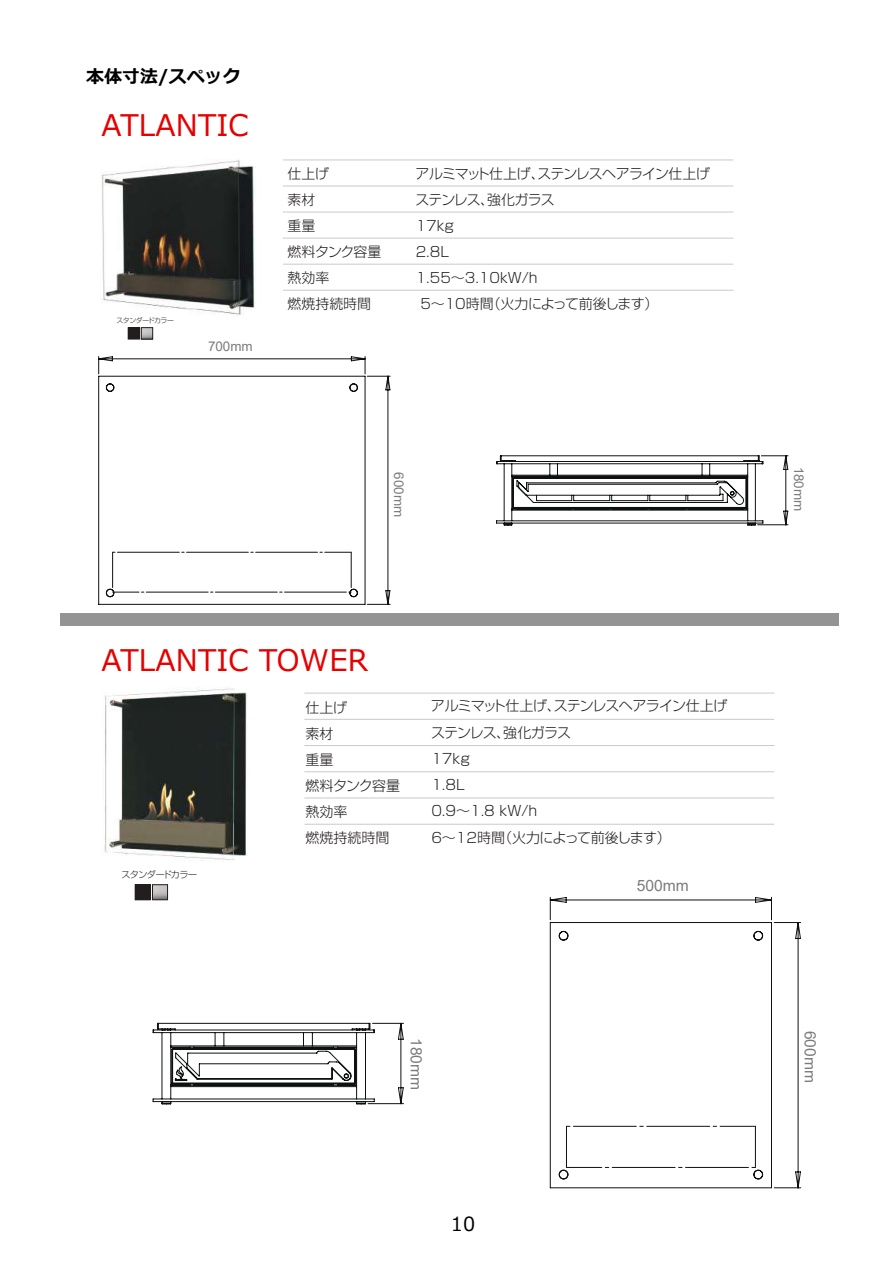
<style>
.page{position:relative;width:893px;height:1263px;background:#fff}
.page>*{position:absolute;margin:0;border:0;box-sizing:border-box;transform-origin:0 0}
.t1{font:29.7px "Meiryo";color:#e60000}
.t2{font:19.5px "Meiryo";color:#000}
.t3{font:700 18px "Meiryo";color:#000}
.t4{font:15.6px "Arial";color:#7c7b7e}
.t5{font:300 13.95px/26.2px "Shin Go Pro";letter-spacing:-.05em;color:#231e1e}
.t6{font:300 13.95px/26px "Shin Go Pro";color:#231e1e}
.t7{font:300 13.95px "Shin Go Pro";letter-spacing:-.025em;color:#231e1e}
.t8{font:300 13.95px "Shin Go Pro";letter-spacing:-.055em;color:#231e1e}
.t9{font:300 13.95px "Shin Go Pro";letter-spacing:-.06em;color:#231e1e}
.t10{font:13.35px "Arial";color:#7c7b7e}
.t11{font:300 9px "Shin Go Pro";letter-spacing:-.065em;color:#231e1e}
.t12{font:300 6.9px "Shin Go Pro";letter-spacing:-.065em;color:#231e1e}
</style>
<div class="page">
<img style="left:100px;top:159px;width:156px;height:156px">
<div style="left:128px;top:328px;width:12px;height:11px;background:#231e1e"></div>
<svg style="left:143px;top:330px;width:8px;height:7px"></svg>
<div style="left:141px;top:328px;width:12px;height:11px;border:1px solid #231e1e"></div>
<hr style="left:283px;top:186px;width:450px;height:1px;background:#cacaca">
<hr style="left:283px;top:212px;width:450px;height:1px;background:#cacaca">
<hr style="left:283px;top:238px;width:450px;height:1px;background:#cacaca">
<hr style="left:283px;top:264px;width:450px;height:1px;background:#cacaca">
<hr style="left:283px;top:290px;width:450px;height:1px;background:#cacaca">
<hr style="left:283px;top:160px;width:450px;height:1px;background:#cacaca">
<svg style="left:98px;top:356px;width:690px;height:170px"></svg>
<svg style="left:98px;top:376px;width:665px;height:229px"></svg>
<hr style="left:304px;top:719px;width:470px;height:1px;background:#cacaca">
<hr style="left:305px;top:745px;width:469px;height:1px;background:#cacaca">
<hr style="left:304px;top:772px;width:470px;height:1px;background:#cacaca">
<hr style="left:305px;top:798px;width:469px;height:1px;background:#cacaca">
<hr style="left:305px;top:824px;width:469px;height:1px;background:#cacaca">
<hr style="left:305px;top:693px;width:469px;height:1px;background:#cacaca">
<img style="left:104px;top:687px;width:143px;height:174px">
<svg style="left:549px;top:897px;width:252px;height:291px"></svg>
<svg style="left:153px;top:922px;width:619px;height:266px"></svg>
<div style="left:135px;top:885px;width:15px;height:15px;background:#231e1e"></div>
<div style="left:152px;top:885px;width:16px;height:15px;border:1px solid #231e1e"></div>
<div style="left:60px;top:613px;width:778px;height:13px;background:#949494"></div>
<p class="t3" style="left:86px;top:63px;width:156px">本体寸法/スペック</p>
<h1 class="t1" style="left:102px;top:105px;width:148px">ATLANTIC</h1>
<p class="t12" style="left:116px;top:314px;width:59px">スタンダードカラー</p>
<p class="t10" style="left:208px;top:337px;width:46px">700mm</p>
<p class="t6" style="left:287px;top:159px;width:95px">仕上げ<br>素材<br>重量<br>燃料タンク容量熱効率<br>燃焼持続時間</p>
<p class="t8" style="left:415px;top:162px;width:296px">アルミマット仕上げ、ステンレスヘアライン仕上げ</p>
<p class="t9" style="left:415px;top:188px;width:141px">ステンレス、強化ガラス</p>
<p class="t7" style="left:416px;top:214px;width:40px">17kg</p>
<p class="t7" style="left:416px;top:240px;width:35px">2.8L</p>
<p class="t7" style="left:416px;top:266px;width:123px">1.55～3.10kW/h</p>
<p class="t7" style="left:420px;top:292px;width:239px">5～10時間（火力によって前後します）</p>
<p class="t10" style="left:408px;top:472px;width:46px;rotate:90deg">600mm</p>
<h1 class="t1" style="left:102px;top:639px;width:268px">ATLANTIC TOWER</h1>
<p class="t11" style="left:121px;top:867px;width:77px">スタンダードカラー</p>
<p class="t6" style="left:305px;top:693px;width:96px">仕上げ<br>素材<br>重量<br>燃料タンク容量熱効率<br>燃焼持続時間</p>
<p class="t5" style="left:431px;top:691px;width:298px">アルミマット仕上げ、ステンレスヘアライン仕上げステンレス、強化ガラス<br>17kg<br>1.8L<br>0.9～1.8 kW/h<br>6～12時間（火力によって前後します）</p>
<p class="t4" style="left:637px;top:875px;width:54px">500mm</p>
<p class="t10" style="left:808px;top:467px;width:46px;rotate:90deg">180mm</p>
<p class="t4" style="left:427px;top:1038px;width:54px;rotate:90deg">180mm</p>
<p class="t4" style="left:821px;top:1031px;width:54px;rotate:90deg">600mm</p>
<h2 class="t2" style="left:451px;top:1210px;width:26px">10</h2>
</div>
